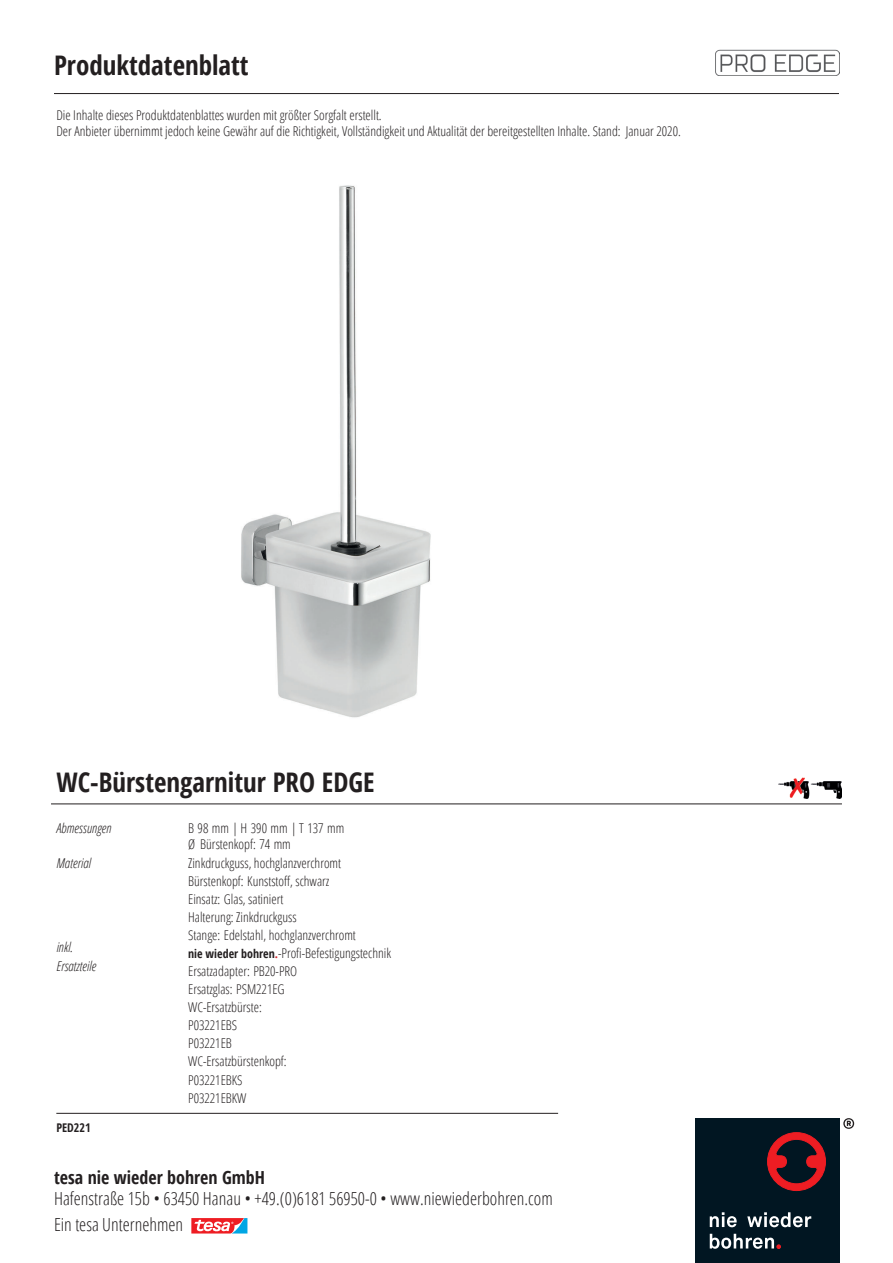
<style>
.page{position:relative;width:893px;height:1263px;background:#fff}
.page>*{position:absolute;margin:0;border:0;box-sizing:border-box;transform-origin:0 0}
.Produktname{font:700 condensed 27px "Open Sans";color:#231f20}
.t1{font:300 condensed 18px "Open Sans";color:#231f20}
.t2{font:700 condensed 18px "Open Sans";color:#231f20}
.Text{font:300 condensed 13.5px/18.1px "Open Sans";color:#231f20}
.Text_kursiv{font:italic 300 condensed 13.5px "Open Sans";color:#231f20}
.Text-2{font:700 condensed 12px "Open Sans";color:#231f20}
.s1{font-weight:700;font-size:12px}
.s2{font-weight:700;font-size:12px;color:#d1232a}
</style>
<div class="page">
<img style="left:241px;top:185px;width:190px;height:533px">
<img style="left:715px;top:49px;width:125px;height:26px">
<hr style="left:51px;top:804px;width:791px;height:1px;background:#231f20">
<img style="left:778px;top:777px;width:64px;height:21px">
<hr style="left:56px;top:1113px;width:502px;height:1px;background:#231f20">
<div style="left:695px;top:1118px;width:145px;height:145px;background:#011622"></div>
<svg style="left:710px;top:1212px;width:27px;height:15px"></svg>
<svg style="left:747px;top:1212px;width:64px;height:15px"></svg>
<svg style="left:710px;top:1234px;width:71px;height:15px"></svg>
<svg style="left:767px;top:1132px;width:59px;height:59px"></svg>
<svg style="left:843px;top:1118px;width:11px;height:11px"></svg>
<svg style="left:191px;top:1218px;width:57px;height:16px"></svg>
<hr style="left:54px;top:93px;width:785px;height:1px;background:#231f20">
<p class="Produktname" style="left:54px;top:46px;width:196px">Produktdatenblatt</p>
<p class="Text" style="left:56px;top:105px;width:327px">Die Inhalte dieses Produktdatenblattes wurden mit größter Sorgfalt erstellt.</p>
<p class="Text" style="left:56px;top:122px;width:626px">Der Anbieter übernimmt jedoch keine Gewähr auf die Richtigkeit, Vollständigkeit und Aktualität der bereitgestellten Inhalte. Stand: Januar 2020.</p>
<p class="Produktname" style="left:56px;top:763px;width:320px">WC-Bürstengarnitur PRO EDGE</p>
<p class="Text_kursiv" style="left:56px;top:819px;width:57px">Abmessungen</p>
<p class="Text" style="left:188px;top:819px;width:158px">B 98 mm | H 390 mm | T 137 mm</p>
<p class="Text_kursiv" style="left:56px;top:854px;width:36px">Material</p>
<p class="Text" style="left:188px;top:835px;width:204px">Ø Bürstenkopf: 74 mm<br>Zinkdruckguss, hochglanzverchromt<br>Bürstenkopf: Kunststoff, schwarz<br>Einsatz: Glas, satiniert<br>Halterung: Zinkdruckguss<br>Stange: Edelstahl, hochglanzverchromt<br><span class="s1">nie wieder bohren</span><span class="s2">.</span>-Profi-Befestigungstechnik<br>Ersatzadapter: PB20-PRO<br>Ersatzglas: PSM221EG<br>WC-Ersatzbürste:<br>P03221EBS<br>P03221EB<br>WC-Ersatzbürstenkopf:<br>P03221EBKS<br>P03221EBKW</p>
<p class="Text_kursiv" style="left:56px;top:938px;width:18px">inkl.</p>
<p class="Text_kursiv" style="left:56px;top:957px;width:41px">Ersatzteile</p>
<p class="Text-2" style="left:56px;top:1119px;width:36px">PED221</p>
<p class="t2" style="left:54px;top:1165px;width:212px">tesa nie wieder bohren GmbH</p>
<p class="t1" style="left:54px;top:1186px;width:500px">Hafenstraße 15b • 63450 Hanau • +49.(0)6181 56950-0 • www.niewiederbohren.com</p>
<p class="t1" style="left:54px;top:1212px;width:131px">Ein tesa Unternehmen</p>
</div>
